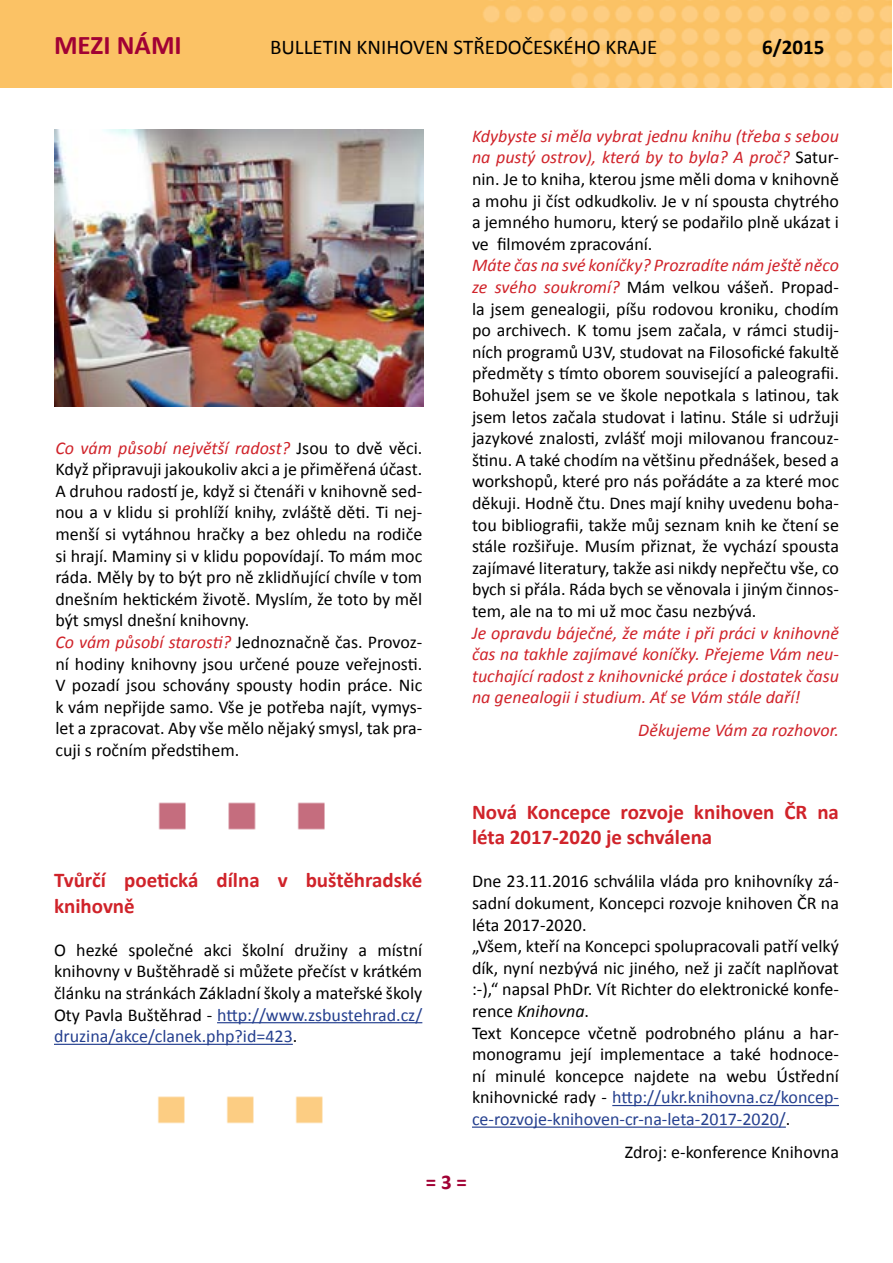
<style>
.page{position:relative;width:893px;height:1263px;background:#fff}
.page>*{position:absolute;margin:0;border:0;box-sizing:border-box;transform-origin:0 0}
.t1{font:700 27px "Calibri";color:#a10134}
.t2{font:700 21px/25.2px "Calibri";color:#d0232a}
.t3{font:21px "Calibri";color:#000}
.t4{font:700 21px "Calibri";color:#000}
.t5{font:700 21px "Calibri";color:#a10134}
.t6{font:18px/21.6px "Calibri";color:#000;text-align:justify}
.t7{font:italic 18px/21.6px "Calibri";color:#d0232a;text-align:justify}
.s1{font-style:italic;color:#d0232a}
.s2{color:#25408f}
.s3{font-style:italic}
</style>
<div class="page">
<img style="left:0;top:0;width:891px;height:88px">
<img style="left:158px;top:802px;width:167px;height:28px">
<img style="left:55px;top:129px;width:369px;height:277px">
<hr style="left:612px;top:1105px;width:227px;height:1px;background:#25408f">
<hr style="left:472px;top:1126px;width:314px;height:2px;background:#25408f">
<hr style="left:217px;top:1022px;width:205px;height:1px;background:#25408f">
<hr style="left:54px;top:1044px;width:239px;height:1px;background:#25408f">
<img style="left:158px;top:1096px;width:165px;height:28px">
<h1 class="t1" style="left:54px;top:27px;width:129px">MEZI NÁMI</h1>
<p class="t3" style="left:270px;top:33px;width:389px">BULLETIN KNIHOVEN STŘEDOČESKÉHO KRAJE</p>
<p class="t4" style="left:762px;top:33px;width:64px">6/2015</p>
<p class="t6" style="left:55px;top:437px;width:368px;text-align:left"><span class="s1">Co vám působí největší radost?</span> Jsou to dvě věci.<br>Když připravuji jakoukoliv akci a je přiměřená účast.<br>A druhou radostí je, když si čtenáři v knihovně sed&shy;nou a v klidu si prohlíží knihy, zvláště děti. Ti nej&shy;menší si vytáhnou hračky a bez ohledu na rodiče si hrají. Maminy si v klidu popovídají. To mám moc ráda. Měly by to být pro ně zklidňující chvíle v tom dnešním hektickém životě. Myslím, že toto by měl být smysl dnešní knihovny.<br><span class="s1">Co vám působí starosti?</span> Jednoznačně čas. Provoz&shy;ní hodiny knihovny jsou určené pouze veřejnosti.<br>V pozadí jsou schovány spousty hodin práce. Nic k vám nepřijde samo. Vše je potřeba najít, vymys&shy;let a zpracovat. Aby vše mělo nějaký smysl, tak pra&shy;cuji s ročním předstihem.</p>
<p class="t2" style="left:54px;top:868px;width:370px">Tvůrčí poetická dílna v buštěhradské knihovně</p>
<p class="t6" style="left:54px;top:939px;width:370px">O hezké společné akci školní družiny a místní knihovny v Buštěhradě si můžete přečíst v krátkém článku na stránkách Základní školy a mateřské školy Oty Pavla Buštěhrad - <span class="s2">http://www.zsbustehrad.cz/ druzina/akce/clanek.php?id=423</span>.</p>
<p class="t6" style="left:472px;top:125px;width:368px"><span class="s1">Kdybyste si měla vybrat jednu knihu (třeba s sebou na pustý ostrov), která by to byla? A proč?</span> Satur&shy;nin. Je to kniha, kterou jsme měli doma v knihovně a mohu ji číst odkudkoliv. Je v ní spousta chytrého a jemného humoru, který se podařilo plně ukázat i ve filmovém zpracování.</p>
<p class="t6" style="left:472px;top:255px;width:368px"><span class="s1">Máte čas na své koníčky? Prozradíte nám ještě něco ze svého soukromí?</span> Mám velkou vášeň. Propad&shy;la jsem genealogii, píšu rodovou kroniku, chodím po archivech. K tomu jsem začala, v rámci studij&shy;ních programů U3V, studovat na Filosofické fakultě předměty s tímto oborem související a paleografii.<br>Bohužel jsem se ve škole nepotkala s latinou, tak jsem letos začala studovat i latinu. Stále si udržuji jazykové znalosti, zvlášť moji milovanou francouz&shy;štinu. A také chodím na většinu přednášek, besed a workshopů, které pro nás pořádáte a za které moc děkuji. Hodně čtu. Dnes mají knihy uvedenu boha&shy;tou bibliografii, takže můj seznam knih ke čtení se stále rozšiřuje. Musím přiznat, že vychází spousta zajímavé literatury, takže asi nikdy nepřečtu vše, co bych si přála. Ráda bych se věnovala i jiným činnos&shy;tem, ale na to mi už moc času nezbývá.</p>
<p class="t7" style="left:472px;top:621px;width:368px">Je opravdu báječné, že máte i při práci v knihovně čas na takhle zajímavé koníčky. Přejeme Vám neu&shy;tuchající radost z knihovnické práce i dostatek času na genealogii i studium. Ať se Vám stále daří!</p>
<p class="t7" style="left:638px;top:718px;width:202px">Děkujeme Vám za rozhovor.</p>
<p class="t2" style="left:472px;top:799px;width:368px">Nová Koncepce rozvoje knihoven ČR na léta 2017-2020 je schválena</p>
<p class="t6" style="left:472px;top:871px;width:368px;text-align:left">Dne 23.11.2016 schválila vláda pro knihovníky zá&shy;sadní dokument, Koncepci rozvoje knihoven ČR na léta 2017-2020.<br>„Všem, kteří na Koncepci spolupracovali patří velký dík, nyní nezbývá nic jiného, než ji začít naplňovat :-),“ napsal PhDr. Vít Richter do elektronické konfe&shy;rence <span class="s3">Knihovna</span>.<br>Text Koncepce včetně podrobného plánu a har&shy;monogramu její implementace a také hodnoce&shy;ní minulé koncepce najdete na webu Ústřední knihovnické rady - <span class="s2">http://ukr.knihovna.cz/koncep&shy;ce-rozvoje-knihoven-cr-na-leta-2017-2020/</span>.</p>
<p class="t6" style="left:625px;top:1141px;width:216px">Zdroj: e-konference Knihovna</p>
<p class="t5" style="left:426px;top:1169px;width:43px">= 3 =</p>
</div>
